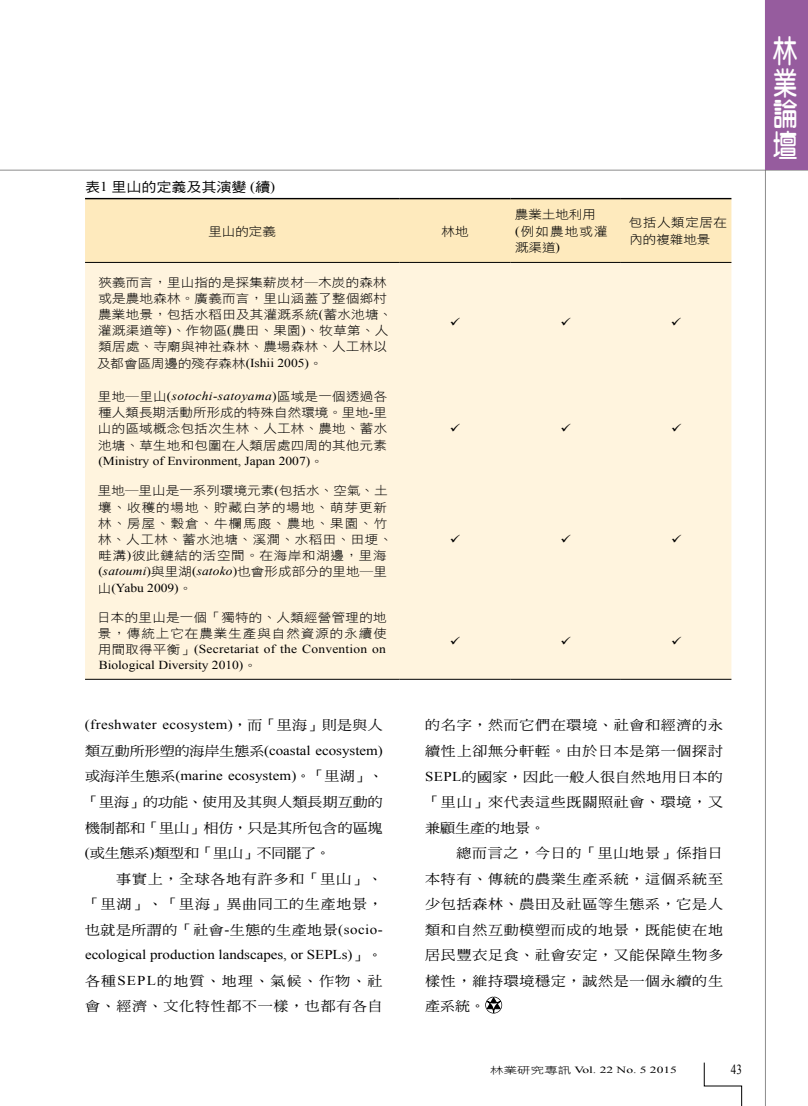
<style>
.page{position:relative;width:808px;height:1106px;background:#fff}
.page>*{position:absolute;margin:0;border:0;box-sizing:border-box;transform-origin:0 0}
.t1{font:31.5px/31.5px "DF Yuan W7 WINP BF";color:#fff;text-align:justify;scale:.77 1}
.t2{font:13.8px "Times New Roman";color:#000;scale:.8 1}
.t3{font:13.5px/25.5px "DF Ming W5 WINP BF";letter-spacing:.045em;color:#000;text-align:justify;scale:1.11 1}
.t4{font:13.5px/25.5px "Times New Roman";color:#000;text-align:justify;scale:1.11 1}
.t5{font:13.5px "DF Hei W5 WINP BF";color:#000;scale:1.11 1}
.t6{font:12.15px/16.2px "DF Hei W3 WINP BF";letter-spacing:.02em;color:#000;scale:1.11 1}
.t7{font:12.15px/16.2px "DF Hei W3 WINP BF";letter-spacing:.05em;color:#000;scale:1.11 1}
.t8{font:12.15px/16.2px "Times New Roman";color:#000;scale:1.11 1}
.t9{font:12.15px/16.2px "DF Hei W3 WINP BF";letter-spacing:.075em;color:#000;scale:1.11 1}
.t10{font:italic 12.15px "Times New Roman";letter-spacing:.025em;color:#000;scale:1.11 1}
.t11{font:12.15px/16.2px "DF Hei W3 WINP BF";color:#000;scale:1.11 1}
.t12{font:12.15px/16.2px "DF Hei W3 WINP BF";letter-spacing:.045em;color:#000;scale:1.11 1}
.t13{font:9.45px "Times New Roman";color:#000;scale:1.43 1}
.s1{font-family:"Times New Roman"}
.s2{font-family:"DF Hei W7 WINP BF"}
.s3{font-family:"DF Hei W3 WINP BF";font-style:normal}
.s4{font-family:"DF Hei W7 WINP BF";font-style:normal}
.s5{font-style:normal}
.s6{font-family:"DF Hei W3 WINP BF"}
.s7{font-family:"Times New Roman";font-style:italic}
.s8{font-family:"DF Ming W5 WINP BF"}
</style>
<div class="page">
<hr style="left:0;top:170px;width:808px;height:1px;background:#636363">
<hr style="left:765px;top:0;width:1px;height:1106px;background:#636363">
<svg style="left:704px;top:1062px;width:38px;height:44px"></svg>
<div style="left:766px;top:0;width:42px;height:170px;background:#965c9e"></div>
<svg style="left:485px;top:996px;width:17px;height:17px"></svg>
<div style="left:85px;top:199px;width:646px;height:63px;background:#feeabd"></div>
<div style="left:85px;top:263px;width:646px;height:416px;background:#fff4de"></div>
<hr style="left:85px;top:198px;width:315px;height:1px;background:#000">
<hr style="left:400px;top:198px;width:110px;height:1px;background:#000">
<hr style="left:510px;top:198px;width:111px;height:1px;background:#000">
<hr style="left:621px;top:198px;width:110px;height:1px;background:#000">
<hr style="left:85px;top:262px;width:315px;height:1px;background:#000">
<hr style="left:400px;top:262px;width:110px;height:1px;background:#000">
<hr style="left:510px;top:262px;width:111px;height:1px;background:#000">
<hr style="left:621px;top:262px;width:110px;height:1px;background:#000">
<hr style="left:85px;top:679px;width:315px;height:1px;background:#000">
<hr style="left:400px;top:679px;width:110px;height:1px;background:#000">
<hr style="left:510px;top:679px;width:111px;height:1px;background:#000">
<hr style="left:621px;top:679px;width:110px;height:1px;background:#000">
<svg style="left:451px;top:317px;width:9px;height:8px"></svg>
<svg style="left:561px;top:317px;width:9px;height:8px"></svg>
<svg style="left:672px;top:317px;width:9px;height:8px"></svg>
<svg style="left:451px;top:424px;width:9px;height:8px"></svg>
<svg style="left:561px;top:424px;width:9px;height:8px"></svg>
<svg style="left:672px;top:424px;width:9px;height:8px"></svg>
<svg style="left:451px;top:534px;width:9px;height:8px"></svg>
<svg style="left:561px;top:534px;width:9px;height:8px"></svg>
<svg style="left:672px;top:534px;width:9px;height:8px"></svg>
<svg style="left:451px;top:636px;width:9px;height:8px"></svg>
<svg style="left:561px;top:636px;width:10px;height:8px"></svg>
<svg style="left:672px;top:636px;width:9px;height:8px"></svg>
<p class="t5" style="left:85px;top:180px;width:173px">表<span class="s1">1</span> 里山的定義及其演變 <span class="s1">(</span>續<span class="s1">)</span></p>
<p class="t6" style="left:208px;top:223px;width:62px">里山的定義</p>
<p class="t6" style="left:441px;top:223px;width:26px">林地</p>
<p class="t6" style="left:97px;top:274px;width:267px">狹義而言，里山指的是採集薪炭材<span class="s2">―</span>木炭的森林或是農地森林。廣義而言，里山涵蓋了整個鄉村農業地景，包括水稻田及其灌溉系統<span class="s1">(</span>蓄水池塘、灌溉渠道等<span class="s1">)</span>、作物區<span class="s1">(</span>農田、果園<span class="s1">)</span>、牧草第、人類居處、寺廟與神社森林、農場森林、人工林以及都會區周邊的殘存森林<span class="s1">(Ishii 2005)</span>。</p>
<p class="t10" style="left:98px;top:387px;width:262px"><span class="s3">里地</span><span class="s4">―</span><span class="s3">里山</span><span class="s5">(</span>sotochi-satoyama<span class="s5">)</span><span class="s3">區域是一個透過各</span></p>
<p class="t6" style="left:98px;top:404px;width:262px;text-align:justify">種人類長期活動所形成的特殊自然環境。里地<span class="s1">-</span>里山的區域概念包括次生林、人工林、農地、蓄水池塘、草生地和包圍在人類居處四周的其他元素</p>
<p class="t8" style="left:98px;top:452px;width:205px">(Ministry of Environment, Japan 2007)<span class="s6">。</span></p>
<p class="t7" style="left:98px;top:482px;width:267px">里地<span class="s2">―</span>里山是一系列環境元素<span class="s1">(</span>包括水、空氣、土壤、收穫的場地、貯藏白茅的場地、萌芽更新林、房屋、穀倉、牛欄馬廄、農地、果園、竹林、人工林、蓄水池塘、溪澗、水稻田、田埂、畦溝<span class="s1">)</span>彼此鏈結的活空間。在海岸和湖邊，里海</p>
<p class="t6" style="left:98px;top:563px;width:262px"><span class="s1">(</span><span class="s7">satoumi</span><span class="s1">)</span>與里湖<span class="s1">(</span><span class="s7">satoko</span><span class="s1">)</span>也會形成部分的里地<span class="s2">―</span>里山<span class="s1">(Yabu 2009)</span>。</p>
<p class="t9" style="left:97px;top:609px;width:263px">日本的里山是一個「獨特的、人類經營管理的地景，傳統上它在農業生產與自然資源的永續使</p>
<p class="t8" style="left:98px;top:640px;width:261px"><span class="s6">用間取得平衡」</span>(Secretariat of the Convention on<br>Biological Diversity 2010)<span class="s6">。</span></p>
<p class="t11" style="left:515px;top:207px;width:85px">農業土地利用<br><span class="s1">(</span>例如農地或灌溉渠道<span class="s1">)</span></p>
<p class="t12" style="left:629px;top:215px;width:90px">包括人類定居在內的複雜地景</p>
<p class="t4" style="left:85px;top:712px;width:270px">(freshwater ecosystem)<span class="s8">，而「里海」則是與人類互動所形塑的海岸生態系</span>(coastal ecosystem)<span class="s8">或海洋生態系</span>(marine ecosystem)<span class="s8">。「里湖」、</span></p>
<p class="t3" style="left:84px;top:789px;width:270px">「里海」的功能、使用及其與人類長期互動的機制都和「里山」相仿，只是其所包含的區塊<span class="s1">(</span>或生態系<span class="s1">)</span>類型和「里山」不同罷了。</p>
<p class="t3" style="left:85px;top:865px;width:270px;text-indent:31px">事實上，全球各地有許多和「里山」、「里湖」、「里海」異曲同工的生產地景，也就是所謂的「社會<span class="s1">-</span>生態的生產地景<span class="s1">(socio-</span></p>
<p class="t4" style="left:85px;top:941px;width:269px">ecological production landscapes, or SEPLs)<span class="s8">」。</span></p>
<p class="t3" style="left:85px;top:967px;width:270px">各種<span class="s1">SEPL</span>的地質、地理、氣候、作物、社會、經濟、文化特性都不一樣，也都有各自</p>
<p class="t3" style="left:425px;top:712px;width:270px">的名字，然而它們在環境、社會和經濟的永續性上卻無分軒輊。由於日本是第一個探討<span class="s1">SEPL</span>的國家，因此一般人很自然地用日本的「里山」來代表這些既關照社會、環境，又兼顧生產的地景。</p>
<p class="t3" style="left:425px;top:840px;width:270px;text-indent:31px">總而言之，今日的「里山地景」係指日本特有、傳統的農業生產系統，這個系統至少包括森林、農田及社區等生態系，它是人類和自然互動模塑而成的地景，既能使在地居民豐衣足食、社會安定，又能保障生物多樣性，維持環境穩定，誠然是一個永續的生產系統。</p>
<p class="t13" style="left:490px;top:1063px;width:132px"><span class="s6">林業研究專訊</span> Vol. 22 No. 5 2015</p>
<p class="t2" style="left:731px;top:1060px;width:15px">43</p>
<h1 class="t1" style="left:773px;top:35px;width:32px">林業論壇</h1>
</div>
